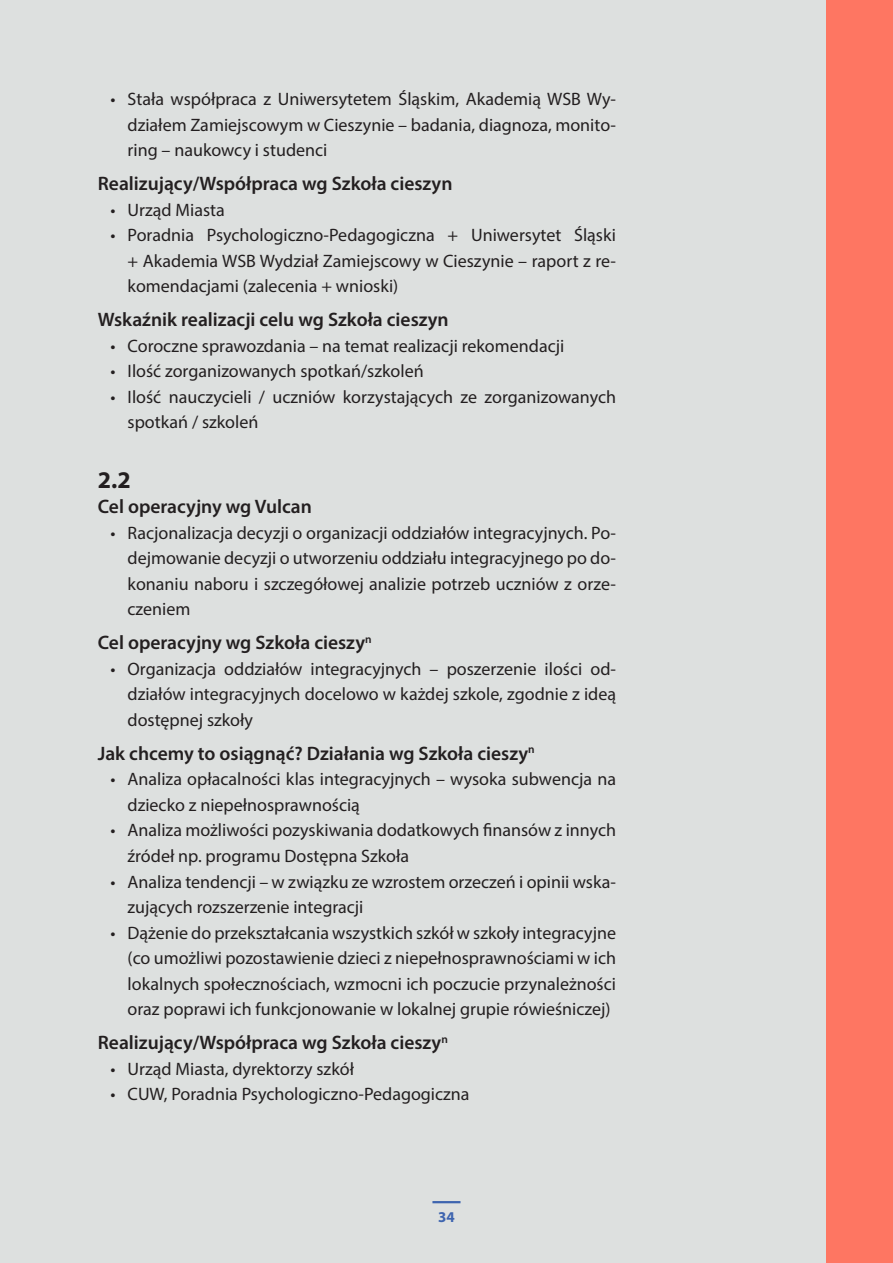
<style>
.page{position:relative;width:893px;height:1263px;background:#dde0df}
.page>*{position:absolute;margin:0;border:0;box-sizing:border-box;transform-origin:0 0}
.tekst_podst{font:700 24px "Myriad Pro";color:#231f20}
.tekst_podst-2{font:600 19.5px "Myriad Pro";color:#231f20}
.t1{font:18px/25.5px "Myriad Pro";color:#231f20;text-align:justify}
.t2{font:700 15px "Myriad Pro";color:#3d64af}
</style>
<div class="page">
<div style="left:826px;top:0;width:67px;height:1263px;background:#fe7662"></div>
<hr style="left:432px;top:1201px;width:28px;height:2px;background:#3d64af">
<p class="t1" style="left:128px;top:86px;width:490px;text-indent:-17px">• Stała współpraca z Uniwersytetem Śląskim, Akademią WSB Wy&shy;działem Zamiejscowym w Cieszynie – badania, diagnoza, monito&shy;ring – naukowcy i studenci</p>
<p class="tekst_podst-2" style="left:98px;top:171px;width:356px">Realizujący/Współpraca wg Szkoła cieszyn</p>
<p class="t1" style="left:111px;top:197px;width:116px">• Urząd Miasta</p>
<p class="t1" style="left:128px;top:222px;width:490px;text-indent:-17px">• Poradnia Psychologiczno-Pedagogiczna + Uniwersytet Śląski + Akademia WSB Wydział Zamiejscowy w Cieszynie – raport z re&shy;komendacjami (zalecenia + wnioski)</p>
<p class="tekst_podst-2" style="left:98px;top:307px;width:352px">Wskaźnik realizacji celu wg Szkoła cieszyn</p>
<p class="t1" style="left:111px;top:333px;width:455px">• Coroczne sprawozdania – na temat realizacji rekomendacji</p>
<p class="t1" style="left:111px;top:358px;width:315px">• Ilość zorganizowanych spotkań/szkoleń</p>
<p class="t1" style="left:128px;top:384px;width:490px;text-indent:-17px">• Ilość nauczycieli / uczniów korzystających ze zorganizowanych spotkań / szkoleń</p>
<p class="tekst_podst" style="left:98px;top:464px;width:34px">2.2</p>
<p class="tekst_podst-2" style="left:98px;top:494px;width:216px">Cel operacyjny wg Vulcan</p>
<p class="t1" style="left:128px;top:520px;width:490px;text-indent:-17px">• Racjonalizacja decyzji o organizacji oddziałów integracyjnych. Po&shy;dejmowanie decyzji o utworzeniu oddziału integracyjnego po do&shy;konaniu naboru i szczegółowej analizie potrzeb uczniów z orze&shy;czeniem</p>
<p class="tekst_podst-2" style="left:98px;top:630px;width:275px">Cel operacyjny wg Szkoła cieszy<sup>n</sup></p>
<p class="t1" style="left:128px;top:656px;width:490px;text-indent:-17px">• Organizacja oddziałów integracyjnych – poszerzenie ilości od&shy;działów integracyjnych docelowo w każdej szkole, zgodnie z ideą dostępnej szkoły</p>
<p class="tekst_podst-2" style="left:98px;top:741px;width:438px">Jak chcemy to osiągnąć? Działania wg Szkoła cieszy<sup>n</sup></p>
<p class="t1" style="left:128px;top:766px;width:490px;text-indent:-17px">• Analiza opłacalności klas integracyjnych – wysoka subwencja na dziecko z niepełnosprawnością</p>
<p class="t1" style="left:128px;top:817px;width:490px;text-indent:-17px">• Analiza możliwości pozyskiwania dodatkowych finansów z innych źródeł np. programu Dostępna Szkoła</p>
<p class="t1" style="left:128px;top:868px;width:490px;text-indent:-17px">• Analiza tendencji – w związku ze wzrostem orzeczeń i opinii wska&shy;zujących rozszerzenie integracji</p>
<p class="t1" style="left:128px;top:919px;width:490px;text-indent:-17px">• Dążenie do przekształcania wszystkich szkół w szkoły integracyjne (co umożliwi pozostawienie dzieci z niepełnosprawnościami w ich lokalnych społecznościach, wzmocni ich poczucie przynależności oraz poprawi ich funkcjonowanie w lokalnej grupie rówieśniczej)</p>
<p class="tekst_podst-2" style="left:98px;top:1030px;width:352px">Realizujący/Współpraca wg Szkoła cieszy<sup>n</sup></p>
<p class="t1" style="left:111px;top:1055px;width:245px">• Urząd Miasta, dyrektorzy szkół</p>
<p class="t1" style="left:111px;top:1081px;width:360px">• CUW, Poradnia Psychologiczno-Pedagogiczna</p>
<p class="t2" style="left:438px;top:1207px;width:18px">34</p>
</div>
